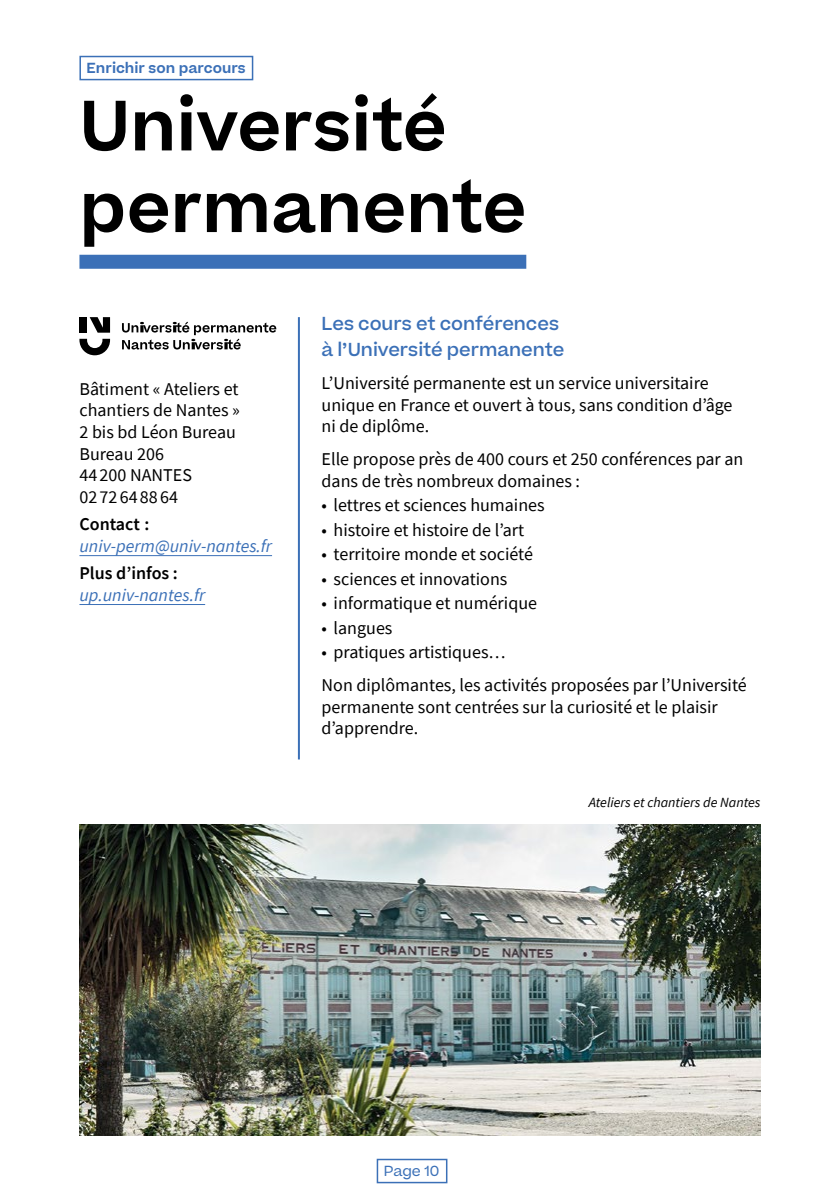
<style>
.page{position:relative;width:840px;height:1191px;background:#fff}
.page>*{position:absolute;margin:0;border:0;box-sizing:border-box;transform-origin:0 0}
.t1{font:600 68px/81.6px "Beatrice";color:#000}
.t2{font:18px/21.6px "Source Sans Pro";color:#000}
.t3{font:500 18px/26px "Beatrice";color:#3b70b7}
.t4{font:italic 18px "Source Sans Pro";color:#3b70b7}
.t5{font:600 18px "Source Sans Pro";color:#000}
.t6{font:italic 14px "Source Sans Pro";color:#000}
.t7{font:600 14px "Beatrice";color:#3b70b7}
.t8{font:14px "Beatrice";letter-spacing:-.005em;color:#3b70b7}
</style>
<div class="page">
<div style="left:79px;top:255px;width:447px;height:14px;background:#3b70b7"></div>
<div style="left:79px;top:56px;width:174px;height:24px;border:2px solid #3b70b7"></div>
<svg style="left:79px;top:339px;width:31px;height:16px"></svg>
<svg style="left:90px;top:317px;width:20px;height:16px"></svg>
<div style="left:79px;top:317px;width:8px;height:16px;background:#000"></div>
<svg style="left:122px;top:322px;width:154px;height:27px"></svg>
<hr style="left:79px;top:555px;width:193px;height:1px;background:#3b70b7">
<hr style="left:79px;top:604px;width:126px;height:1px;background:#3b70b7">
<hr style="left:298px;top:317px;width:2px;height:442px;background:#3b70b7">
<img style="left:79px;top:824px;width:681px;height:311px">
<div style="left:376px;top:1158px;width:71px;height:25px;border:2px solid #3b70b7"></div>
<p class="t7" style="left:87px;top:59px;width:160px">Enrichir son parcours</p>
<h1 class="t1" style="left:79px;top:85px;width:448px">Université permanente</h1>
<p class="t2" style="left:79px;top:378px;width:162px">Bâtiment « Ateliers et chantiers de Nantes »<br>2 bis bd Léon Bureau<br>Bureau 206<br>44 200 NANTES<br>02 72 64 88 64</p>
<p class="t5" style="left:79px;top:512px;width:71px">Contact :</p>
<p class="t4" style="left:79px;top:534px;width:194px">univ-perm@univ-nantes.fr</p>
<p class="t5" style="left:79px;top:561px;width:100px">Plus d’infos :</p>
<p class="t4" style="left:79px;top:583px;width:127px">up.univ-nantes.fr</p>
<p class="t3" style="left:321px;top:311px;width:244px">Les cours et conférences à l’Université permanente</p>
<p class="t2" style="left:321px;top:372px;width:412px">L’Université permanente est un service universitaire unique en France et ouvert à tous, sans condition d’âge ni de diplôme.</p>
<p class="t2" style="left:321px;top:448px;width:423px">Elle propose près de 400 cours et 250 conférences par an dans de très nombreux domaines :</p>
<p class="t2" style="left:321px;top:494px;width:224px">• lettres et sciences humaines</p>
<p class="t2" style="left:321px;top:519px;width:204px">• histoire et histoire de l’art</p>
<p class="t2" style="left:321px;top:543px;width:213px">• territoire monde et société</p>
<p class="t2" style="left:321px;top:568px;width:187px">• sciences et innovations</p>
<p class="t2" style="left:321px;top:592px;width:217px">• informatique et numérique</p>
<p class="t2" style="left:321px;top:617px;width:72px">• langues</p>
<p class="t2" style="left:321px;top:635px;width:426px;line-height:33px">• pratiques artistiques…<br>Non diplômantes, les activités proposées par l’Université</p>
<p class="t2" style="left:321px;top:695px;width:397px">permanente sont centrées sur la curiosité et le plaisir d’apprendre.</p>
<p class="t6" style="left:588px;top:793px;width:173px">Ateliers et chantiers de Nantes</p>
<p class="t8" style="left:383px;top:1161px;width:57px">Page 10</p>
</div>
